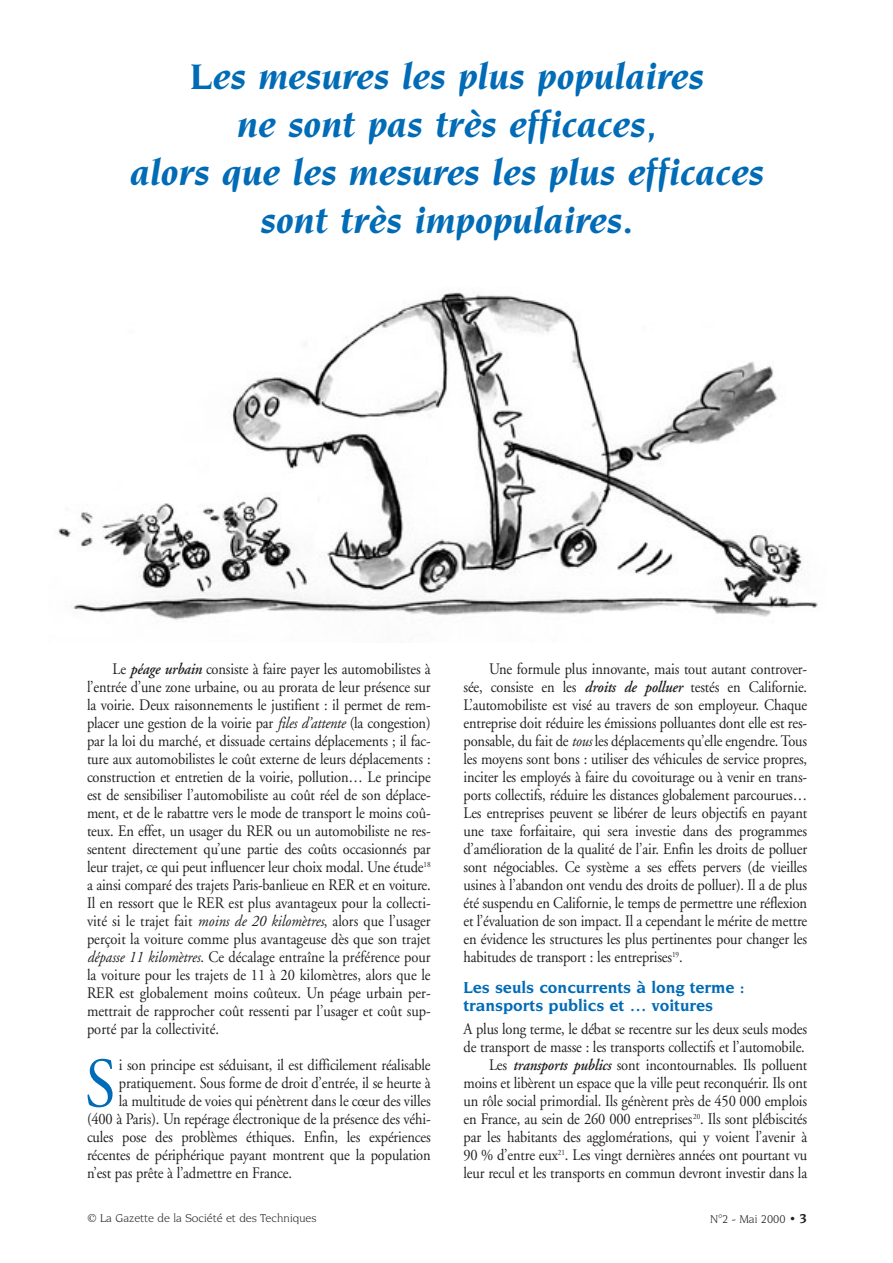
<style>
.page{position:relative;width:893px;height:1263px;background:#fff}
.page>*{position:absolute;margin:0;border:0;box-sizing:border-box;transform-origin:0 0}
.t1{font:70.2px "Adobe Garamond";color:#006bb6;scale:.9 1}
.t2{font:italic 700 37.5px/48px "Novarese IT Cby BT";color:#006bb6;text-align:center;scale:1.05 1}
.t3{font:700 16.8px/18px "Novarese IT Cby BT";color:#006bb6}
.t4{font:16.05px/18px "Adobe Garamond";letter-spacing:-.01em;color:#231f20;text-align:justify;scale:.9 1}
.t5{font:12px "Novarese IT Cby BT";color:#231f20}
.s1{font-weight:600;font-style:italic}
.s2{font-style:italic}
.s3{font-weight:700;font-size:13.5px}
</style>
<div class="page">
<img style="left:58px;top:289px;width:760px;height:331px">
<h2 class="t2" style="left:130px;top:55px;width:605px">Les mesures les plus populaires<br>ne sont pas très efficaces,<br>alors que les mesures les plus efficaces sont très impopulaires.</h2>
<p class="t4" style="left:87px;top:662px;width:383px;text-indent:26px">Le <span class="s1">péage urbain</span> consiste à faire payer les automobilistes à l’entrée d’une zone urbaine, ou au prorata de leur présence sur la voirie. Deux raisonnements le justifient : il permet de rem&shy;placer une gestion de la voirie par <span class="s2">files d’attente</span> (la congestion) par la loi du marché, et dissuade certains déplacements ; il fac&shy;ture aux automobilistes le coût externe de leurs déplacements : construction et entretien de la voirie, pollution… Le principe est de sensibiliser l’automobiliste au coût réel de son déplace&shy;ment, et de le rabattre vers le mode de transport le moins coû&shy;teux. En effet, un usager du RER ou un automobiliste ne res&shy;sentent directement qu’une partie des coûts occasionnés par leur trajet, ce qui peut influencer leur choix modal. Une étude<sup>18 </sup>a ainsi comparé des trajets Paris-banlieue en RER et en voiture.<br>Il en ressort que le RER est plus avantageux pour la collecti&shy;vité si le trajet fait <span class="s2">moins de 20 kilomètres</span>, alors que l’usager perçoit la voiture comme plus avantageuse dès que son trajet <span class="s2">dépasse 11 kilomètres</span>. Ce décalage entraîne la préférence pour la voiture pour les trajets de 11 à 20 kilomètres, alors que le RER est globalement moins coûteux. Un péage urbain per&shy;mettrait de rapprocher coût ressenti par l’usager et coût sup&shy;porté par la collectivité.</p>
<h1 class="t1" style="left:85px;top:1056px;width:36px">S</h1>
<p class="t4" style="left:119px;top:1058px;width:348px">i son principe est séduisant, il est difficilement réalisable</p>
<p class="t4" style="left:119px;top:1076px;width:348px">pratiquement. Sous forme de droit d’entrée, il se heurte à</p>
<p class="t4" style="left:119px;top:1094px;width:348px">la multitude de voies qui pénètrent dans le cœur des villes</p>
<p class="t4" style="left:87px;top:1112px;width:383px">(400 à Paris). Un repérage électronique de la présence des véhi-</p>
<p class="t4" style="left:87px;top:1130px;width:383px">cules pose des problèmes éthiques. Enfin, les expériences</p>
<p class="t4" style="left:87px;top:1148px;width:383px">récentes de périphérique payant montrent que la population</p>
<p class="t4" style="left:87px;top:1166px;width:229px">n’est pas prête à l’admettre en France.</p>
<p class="t4" style="left:463px;top:662px;width:383px;text-indent:26px">Une formule plus innovante, mais tout autant controver&shy;sée, consiste en les <span class="s1">droits de polluer</span> testés en Californie.<br>L’automobiliste est visé au travers de son employeur. Chaque entreprise doit réduire les émissions polluantes dont elle est res&shy;ponsable, du fait de <span class="s2">tous</span> les déplacements qu’elle engendre. Tous les moyens sont bons : utiliser des véhicules de service propres, inciter les employés à faire du covoiturage ou à venir en trans&shy;ports collectifs, réduire les distances globalement parcourues… Les entreprises peuvent se libérer de leurs objectifs en payant une taxe forfaitaire, qui sera investie dans des programmes d’amélioration de la qualité de l’air. Enfin les droits de polluer sont négociables. Ce système a ses effets pervers (de vieilles usines à l’abandon ont vendu des droits de polluer). Il a de plus été suspendu en Californie, le temps de permettre une réflexion et l’évaluation de son impact. Il a cependant le mérite de mettre en évidence les structures les plus pertinentes pour changer les habitudes de transport : les entreprises<sup>19</sup>.</p>
<p class="t3" style="left:463px;top:979px;width:283px">Les seuls concurrents à long terme : transports publics et … voitures</p>
<p class="t4" style="left:463px;top:1022px;width:383px;text-align:right">A plus long terme, le débat se recentre sur les deux seuls modes de transport de masse : les transports collectifs et l’automobile.<br>Les <span class="s1">transports publics</span> sont incontournables. Ils polluent moins et libèrent un espace que la ville peut reconquérir. Ils ont un rôle social primordial. Ils génèrent près de 450 000 emplois en France, au sein de 260 000 entreprises<sup>20</sup>. Ils sont plébiscités par les habitants des agglomérations, qui y voient l’avenir à 90 % d’entre eux<sup>21</sup>. Les vingt dernières années ont pourtant vu leur recul et les transports en commun devront investir dans la</p>
<p class="t5" style="left:87px;top:1214px;width:231px">© La Gazette de la Société et des Techniques</p>
<p class="t5" style="left:710px;top:1215px;width:98px">N°2 - Mai 2000 • <span class="s3">3</span></p>
</div>
